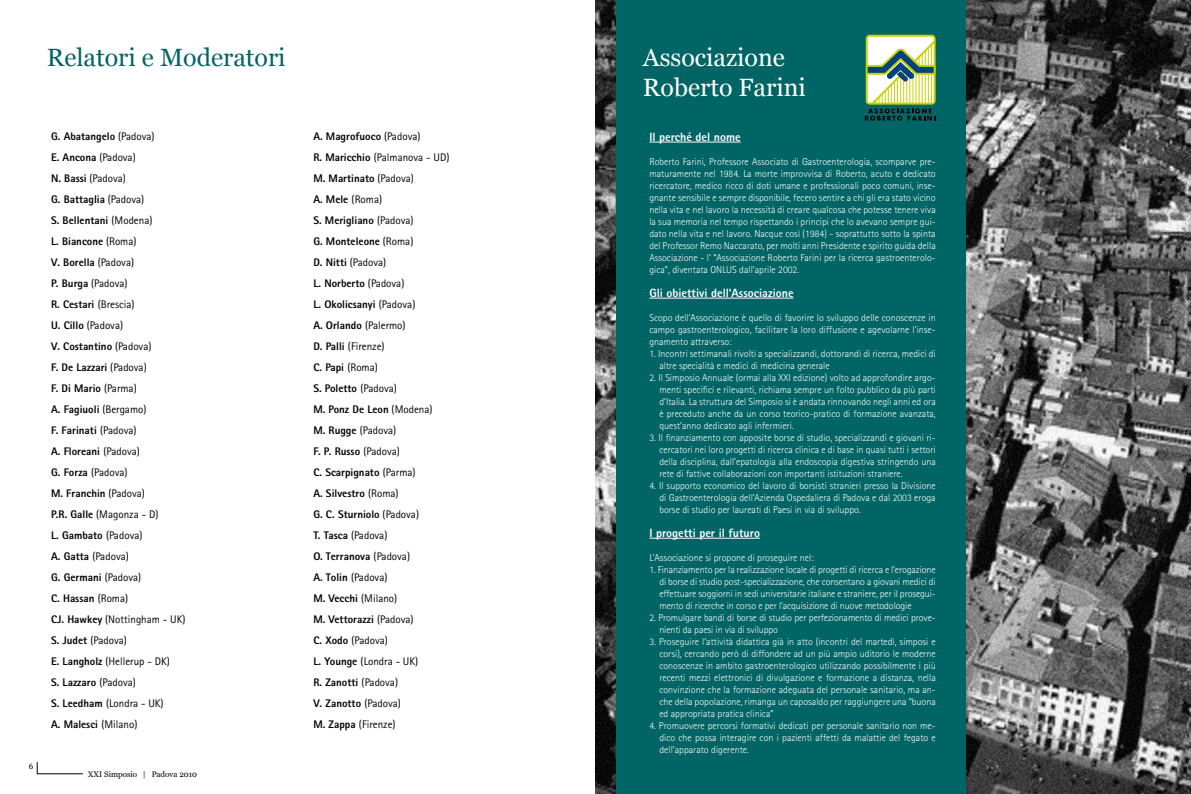
<style>
.page{position:relative;width:1191px;height:794px;background:#fff}
.page>*{position:absolute;margin:0;border:0;box-sizing:border-box;transform-origin:0 0}
.t1{font:25px/30px "Georgia";color:#fff}
.t2{font:25px "Georgia";color:#006564}
.t3{font:800 12px "Rotis Sans Serif Std";color:#fff}
.t4{font:800 11px/21px "Rotis Sans Serif Std";color:#000}
.t5{font:300 10px/12px "Rotis Sans Serif Std";color:#fff;text-align:justify}
.t6{font:8px "Georgia";color:#000}
.s1{font-weight:400}
</style>
<div class="page">
<svg style="left:37px;top:762px;width:46px;height:12px"></svg>
<img style="left:595px;top:0;width:596px;height:794px">
<div style="left:617px;top:0;width:349px;height:794px;background:#006564"></div>
<hr style="left:649px;top:142px;width:91px;height:1px;background:#fff">
<hr style="left:649px;top:298px;width:144px;height:1px;background:#fff">
<hr style="left:649px;top:538px;width:111px;height:1px;background:#fff">
<svg style="left:864px;top:36px;width:72px;height:85px;background:#9db891"></svg>
<h1 class="t2" style="left:47px;top:43px;width:240px">Relatori e Moderatori</h1>
<p class="t6" style="left:29px;top:761px;width:6px">6</p>
<p class="t4" style="left:51px;top:126px;width:136px">G. Abatangelo <span class="s1">(Padova)<br></span>E. Ancona <span class="s1">(Padova)<br></span>N. Bassi <span class="s1">(Padova)<br></span>G. Battaglia <span class="s1">(Padova)<br></span>S. Bellentani <span class="s1">(Modena)<br></span>L. Biancone <span class="s1">(Roma)<br></span>V. Borella <span class="s1">(Padova)<br></span>P. Burga <span class="s1">(Padova)<br></span>R. Cestari <span class="s1">(Brescia)<br></span>U. Cillo <span class="s1">(Padova)<br></span>V. Costantino <span class="s1">(Padova)<br></span>F. De Lazzari <span class="s1">(Padova)<br></span>F. Di Mario <span class="s1">(Parma)<br></span>A. Fagiuoli <span class="s1">(Bergamo)<br></span>F. Farinati <span class="s1">(Padova)<br></span>A. Floreani <span class="s1">(Padova)<br></span>G. Forza <span class="s1">(Padova)<br></span>M. Franchin <span class="s1">(Padova)<br></span>P.R. Galle <span class="s1">(Magonza - D)<br></span>L. Gambato <span class="s1">(Padova)<br></span>A. Gatta <span class="s1">(Padova)<br></span>G. Germani <span class="s1">(Padova)<br></span>C. Hassan <span class="s1">(Roma)<br></span>CJ. Hawkey <span class="s1">(Nottingham - UK)<br></span>S. Judet <span class="s1">(Padova)<br></span>E. Langholz <span class="s1">(Hellerup - DK)<br></span>S. Lazzaro <span class="s1">(Padova)<br></span>S. Leedham <span class="s1">(Londra - UK)<br></span>A. Malesci <span class="s1">(Milano)</span></p>
<p class="t4" style="left:313px;top:126px;width:138px">A. Magrofuoco <span class="s1">(Padova)<br></span>R. Maricchio <span class="s1">(Palmanova - UD)<br></span>M. Martinato <span class="s1">(Padova)<br></span>A. Mele <span class="s1">(Roma)<br></span>S. Merigliano <span class="s1">(Padova)<br></span>G. Monteleone <span class="s1">(Roma)<br></span>D. Nitti <span class="s1">(Padova)<br></span>L. Norberto <span class="s1">(Padova)<br></span>L. Okolicsanyi <span class="s1">(Padova)<br></span>A. Orlando <span class="s1">(Palermo)<br></span>D. Palli <span class="s1">(Firenze)<br></span>C. Papi <span class="s1">(Roma)<br></span>S. Poletto <span class="s1">(Padova)<br></span>M. Ponz De Leon <span class="s1">(Modena)<br></span>M. Rugge <span class="s1">(Padova)<br></span>F. P. Russo <span class="s1">(Padova)<br></span>C. Scarpignato <span class="s1">(Parma)<br></span>A. Silvestro <span class="s1">(Roma)<br></span>G. C. Sturniolo <span class="s1">(Padova)<br></span>T. Tasca <span class="s1">(Padova)<br></span>O. Terranova <span class="s1">(Padova)<br></span>A. Tolin <span class="s1">(Padova)<br></span>M. Vecchi <span class="s1">(Milano)<br></span>M. Vettorazzi <span class="s1">(Padova)<br></span>C. Xodo <span class="s1">(Padova)<br></span>L. Younge <span class="s1">(Londra - UK)<br></span>R. Zanotti <span class="s1">(Padova)<br></span>V. Zanotto <span class="s1">(Padova)<br></span>M. Zappa <span class="s1">(Firenze)</span></p>
<p class="t6" style="left:88px;top:769px;width:111px">XXI Simposio | Padova 2010</p>
<h1 class="t1" style="left:643px;top:43px;width:164px">Associazione<br>Roberto Farini</h1>
<p class="t3" style="left:649px;top:129px;width:93px">Il perché del nome</p>
<p class="t5" style="left:649px;top:155px;width:288px">Roberto Farini, Professore Associato di Gastroenterologia, scomparve pre&shy;maturamente nel 1984. La morte improvvisa di Roberto, acuto e dedicato ricercatore, medico ricco di doti umane e professionali poco comuni, inse&shy;gnante sensibile e sempre disponibile, fecero sentire a chi gli era stato vicino nella vita e nel lavoro la necessità di creare qualcosa che potesse tenere viva la sua memoria nel tempo rispettando i principi che lo avevano sempre gui&shy;dato nella vita e nel lavoro. Nacque così (1984) - soprattutto sotto la spinta del Professor Remo Naccarato, per molti anni Presidente e spirito guida della Associazione - l’ “Associazione Roberto Farini per la ricerca gastroenterolo&shy;gica”, diventata ONLUS dall’aprile 2002.</p>
<p class="t3" style="left:649px;top:285px;width:146px">Gli obiettivi dell’Associazione</p>
<p class="t5" style="left:649px;top:311px;width:288px">Scopo dell’Associazione è quello di favorire lo sviluppo delle conoscenze in campo gastroenterologico, facilitare la loro diffusione e agevolarne l’inse&shy;gnamento attraverso:</p>
<p class="t5" style="left:659px;top:347px;width:278px;text-indent:-10px">1. Incontri settimanali rivolti a specializzandi, dottorandi di ricerca, medici di altre specialità e medici di medicina generale</p>
<p class="t5" style="left:659px;top:371px;width:278px;text-indent:-10px">2. Il Simposio Annuale (ormai alla XXI edizione) volto ad approfondire argo&shy;menti specifici e rilevanti, richiama sempre un folto pubblico da più parti d’Italia. La struttura del Simposio si è andata rinnovando negli anni ed ora è preceduto anche da un corso teorico-pratico di formazione avanzata, quest’anno dedicato agli infermieri.</p>
<p class="t5" style="left:659px;top:431px;width:278px;text-indent:-10px">3. Il finanziamento con apposite borse di studio, specializzandi e giovani ri&shy;cercatori nei loro progetti di ricerca clinica e di base in quasi tutti i settori della disciplina, dall’epatologia alla endoscopia digestiva stringendo una rete di fattive collaborazioni con importanti istituzioni straniere.</p>
<p class="t5" style="left:659px;top:479px;width:278px;text-indent:-10px">4. Il supporto economico del lavoro di borsisti stranieri presso la Divisione di Gastroenterologia dell’Azienda Ospedaliera di Padova e dal 2003 eroga borse di studio per laureati di Paesi in via di sviluppo.</p>
<p class="t3" style="left:649px;top:525px;width:112px">I progetti per il futuro</p>
<p class="t5" style="left:649px;top:551px;width:166px">L’Associazione si propone di proseguire nel:</p>
<p class="t5" style="left:659px;top:563px;width:278px;text-indent:-10px">1. Finanziamento per la realizzazione locale di progetti di ricerca e l’erogazione di borse di studio post-specializzazione, che consentano a giovani medici di effettuare soggiorni in sedi universitarie italiane e straniere, per il prosegui&shy;mento di ricerche in corso e per l’acquisizione di nuove metodologie</p>
<p class="t5" style="left:659px;top:611px;width:278px;text-indent:-10px">2. Promulgare bandi di borse di studio per perfezionamento di medici prove&shy;nienti da paesi in via di sviluppo</p>
<p class="t5" style="left:659px;top:635px;width:278px;text-indent:-10px">3. Proseguire l’attività didattica già in atto (incontri del martedì, simposi e corsi), cercando però di diffondere ad un più ampio uditorio le moderne conoscenze in ambito gastroenterologico utilizzando possibilmente i più recenti mezzi elettronici di divulgazione e formazione a distanza, nella convinzione che la formazione adeguata del personale sanitario, ma an&shy;che della popolazione, rimanga un caposaldo per raggiungere una “buona ed appropriata pratica clinica”</p>
<p class="t5" style="left:659px;top:719px;width:278px;text-indent:-10px">4. Promuovere percorsi formativi dedicati per personale sanitario non me&shy;dico che possa interagire con i pazienti affetti da malattie del fegato e dell’apparato digerente.</p>
</div>
